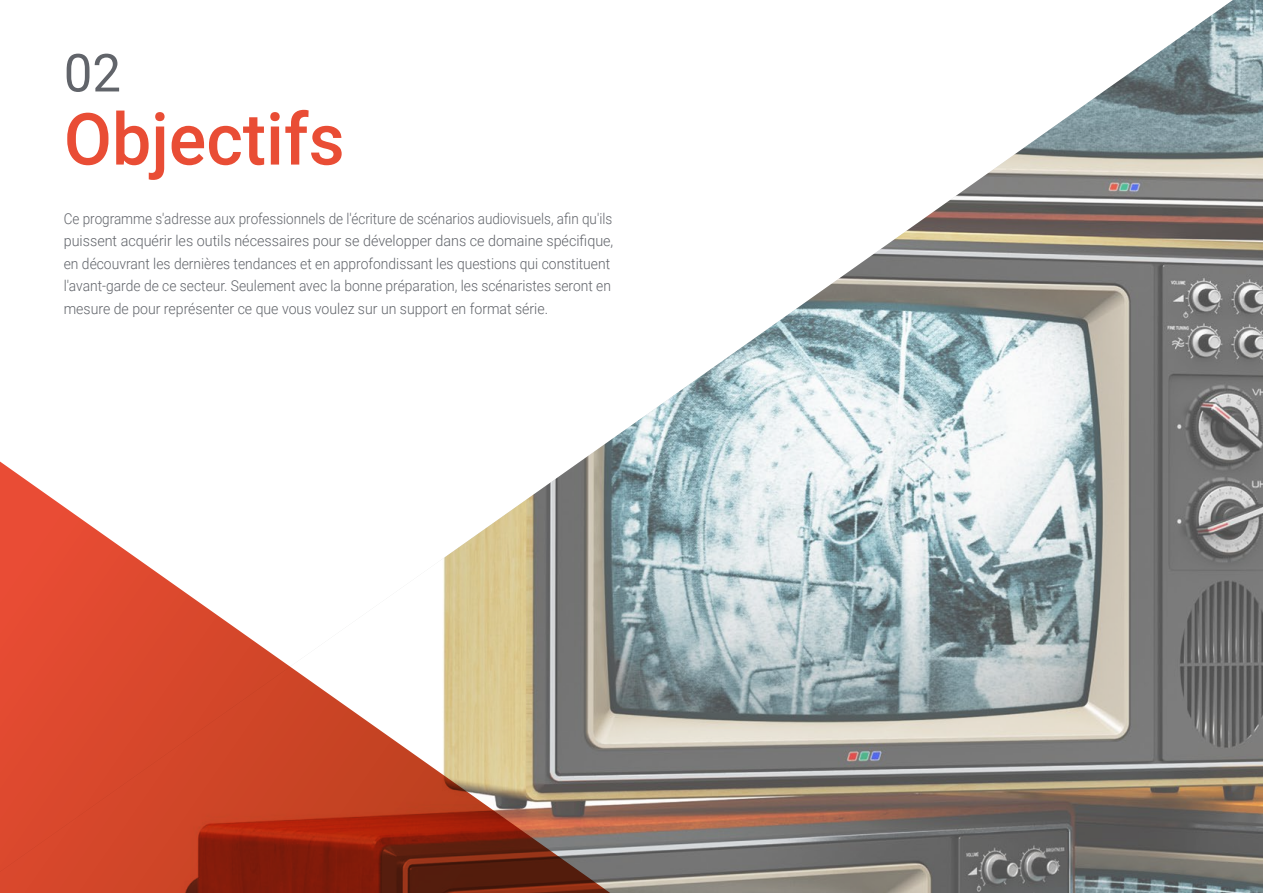
<style>
.page{position:relative;width:1263px;height:893px;background:#fff}
.page>*{position:absolute;margin:0;border:0;box-sizing:border-box;transform-origin:0 0}
.t1{font:500 72px "Roboto";color:#e94d35}
.t2{font:52.5px "Roboto";color:#61646a}
.t3{font:300 15px/22.5px "Roboto";color:#61646a;scale:.9 1}
</style>
<div class="page">
<img style="left:602px;top:0;width:661px;height:893px">
<svg style="left:0;top:446px;width:640px;height:447px"></svg>
<h2 class="t2" style="left:64px;top:36px;width:59px">02</h2>
<h1 class="t1" style="left:64px;top:89px;width:282px">Objectifs</h1>
<p class="t3" style="left:64px;top:207px;width:612px">Ce programme s'adresse aux professionnels de l'écriture de scénarios audiovisuels, afin qu'ils puissent acquérir les outils nécessaires pour se développer dans ce domaine spécifique, en découvrant les dernières tendances et en approfondissant les questions qui constituent l'avant-garde de ce secteur. Seulement avec la bonne préparation, les scénaristes seront en mesure de pour représenter ce que vous voulez sur un support en format série.</p>
</div>
